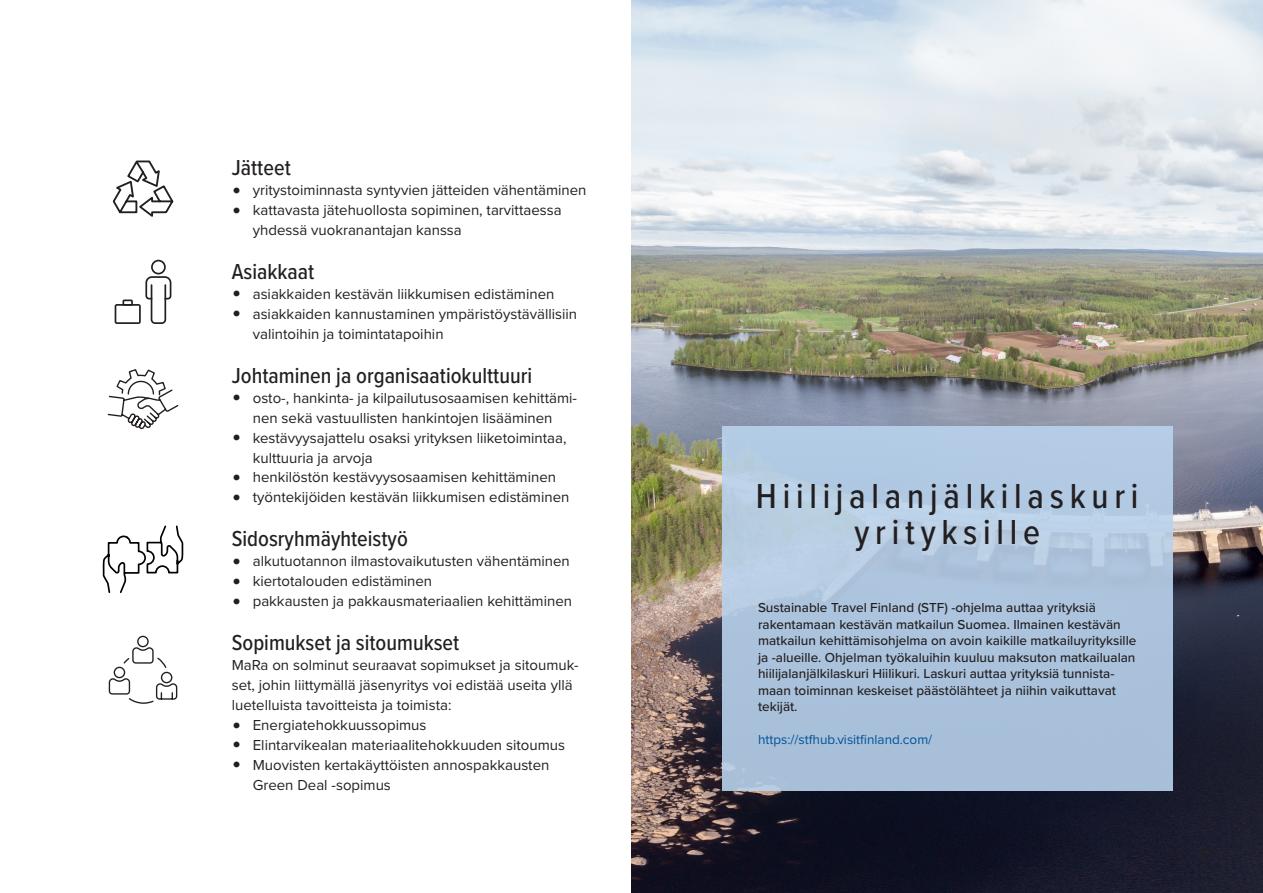
<style>
.page{position:relative;width:1263px;height:893px;background:#fff}
.page>*{position:absolute;margin:0;border:0;box-sizing:border-box;transform-origin:0 0}
.Otsikko{font:500 36px "Proxima Nova Cond";letter-spacing:.16em;color:#231f20}
.Väliotsikko{font:500 22.5px "Proxima Nova Cond";color:#231f20}
.Leipis_luetelma{font:15px/20px "Proxima Nova";color:#231f20}
.Leipis_eka_kpl{font:15px/20px "Proxima Nova";color:#231f20}
.Taulukoiden_teksti_Prox_nova_9_pt_medium{font:500 13.5px/16.5px "Proxima Nova";color:#231f20}
.Taulukoiden_teksti_Prox_nova_9_pt_medium-2{font:13.5px "Proxima Nova";color:#01529a}
.s1{font-size:27px}
</style>
<div class="page">
<img style="left:631px;top:0;width:632px;height:893px">
<div style="left:722px;top:426px;width:450px;height:365px;background:linear-gradient(to bottom,#b7cee6,#a5bdd7)"></div>
<svg style="left:108px;top:635px;width:70px;height:69px"></svg>
<svg style="left:115px;top:260px;width:56px;height:64px"></svg>
<svg style="left:112px;top:160px;width:62px;height:57px"></svg>
<svg style="left:107px;top:369px;width:72px;height:61px"></svg>
<svg style="left:102px;top:525px;width:82px;height:68px"></svg>
<p class="Väliotsikko" style="left:232px;top:151px;width:61px">Jätteet</p>
<p class="Leipis_luetelma" style="left:232px;top:179px;width:356px"><span class="s1">•</span> yritystoiminnasta syntyvien jätteiden vähentäminen</p>
<p class="Leipis_luetelma" style="left:253px;top:199px;width:310px;text-indent:-21px"><span class="s1">•</span> kattavasta jätehuollosta sopiminen, tarvittaessa yhdessä vuokranantajan kanssa</p>
<p class="Väliotsikko" style="left:232px;top:255px;width:84px">Asiakkaat</p>
<p class="Leipis_luetelma" style="left:232px;top:283px;width:324px"><span class="s1">•</span> asiakkaiden kestävän liikkumisen edistäminen</p>
<p class="Leipis_luetelma" style="left:253px;top:303px;width:326px;text-indent:-21px"><span class="s1">•</span> asiakkaiden kannustaminen ympäristöystävällisiin valintoihin ja toimintatapoihin</p>
<p class="Väliotsikko" style="left:232px;top:359px;width:302px">Johtaminen ja organisaatiokulttuuri</p>
<p class="Leipis_luetelma" style="left:232px;top:387px;width:347px;text-align:center"><span class="s1">•</span> osto-, hankinta- ja kilpailutusosaamisen kehittämi&shy;nen sekä vastuullisten hankintojen lisääminen</p>
<p class="Leipis_luetelma" style="left:253px;top:427px;width:315px;text-indent:-21px"><span class="s1">•</span> kestävyysajattelu osaksi yrityksen liiketoimintaa, kulttuuria ja arvoja</p>
<p class="Leipis_luetelma" style="left:232px;top:467px;width:326px"><span class="s1">•</span> henkilöstön kestävyysosaamisen kehittäminen</p>
<p class="Leipis_luetelma" style="left:232px;top:487px;width:339px"><span class="s1">•</span> työntekijöiden kestävän liikkumisen edistäminen</p>
<p class="Väliotsikko" style="left:232px;top:522px;width:178px">Sidosryhmäyhteistyö</p>
<p class="Leipis_luetelma" style="left:232px;top:551px;width:340px"><span class="s1">•</span> alkutuotannon ilmastovaikutusten vähentäminen</p>
<p class="Leipis_luetelma" style="left:232px;top:571px;width:202px"><span class="s1">•</span> kiertotalouden edistäminen</p>
<p class="Leipis_luetelma" style="left:232px;top:591px;width:342px"><span class="s1">•</span> pakkausten ja pakkausmateriaalien kehittäminen</p>
<p class="Väliotsikko" style="left:232px;top:626px;width:229px">Sopimukset ja sitoumukset</p>
<p class="Leipis_eka_kpl" style="left:232px;top:654px;width:348px">MaRa on solminut seuraavat sopimukset ja sitoumuk&shy;set, johin liittymällä jäsenyritys voi edistää useita yllä luetelluista tavoitteista ja toimista:</p>
<p class="Leipis_luetelma" style="left:232px;top:714px;width:196px"><span class="s1">•</span> Energiatehokkuussopimus</p>
<p class="Leipis_luetelma" style="left:232px;top:734px;width:335px"><span class="s1">•</span> Elintarvikealan materiaalitehokkuuden sitoumus</p>
<p class="Leipis_luetelma" style="left:253px;top:754px;width:298px;text-indent:-21px"><span class="s1">•</span> Muovisten kertakäyttöisten annospakkausten<br>Green Deal -sopimus</p>
<p class="Otsikko" style="left:756px;top:470px;width:384px">Hiilijalanjälkilaskuri</p>
<p class="Otsikko" style="left:854px;top:506px;width:187px">yrityksille</p>
<p class="Taulukoiden_teksti_Prox_nova_9_pt_medium" style="left:758px;top:599px;width:380px">Sustainable Travel Finland (STF) -ohjelma auttaa yrityksiä rakentamaan kestävän matkailun Suomea. Ilmainen kestävän matkailun kehittämisohjelma on avoin kaikille matkailuyrityksille ja -alueille. Ohjelman työkaluihin kuuluu maksuton matkailualan hiilijalanjälkilaskuri Hiilikuri. Laskuri auttaa yrityksiä tunnista&shy;maan toiminnan keskeiset päästölähteet ja niihin vaikuttavat tekijät.</p>
<p class="Taulukoiden_teksti_Prox_nova_9_pt_medium-2" style="left:758px;top:730px;width:176px">https://stfhub.visitfinland.com/</p>
</div>
